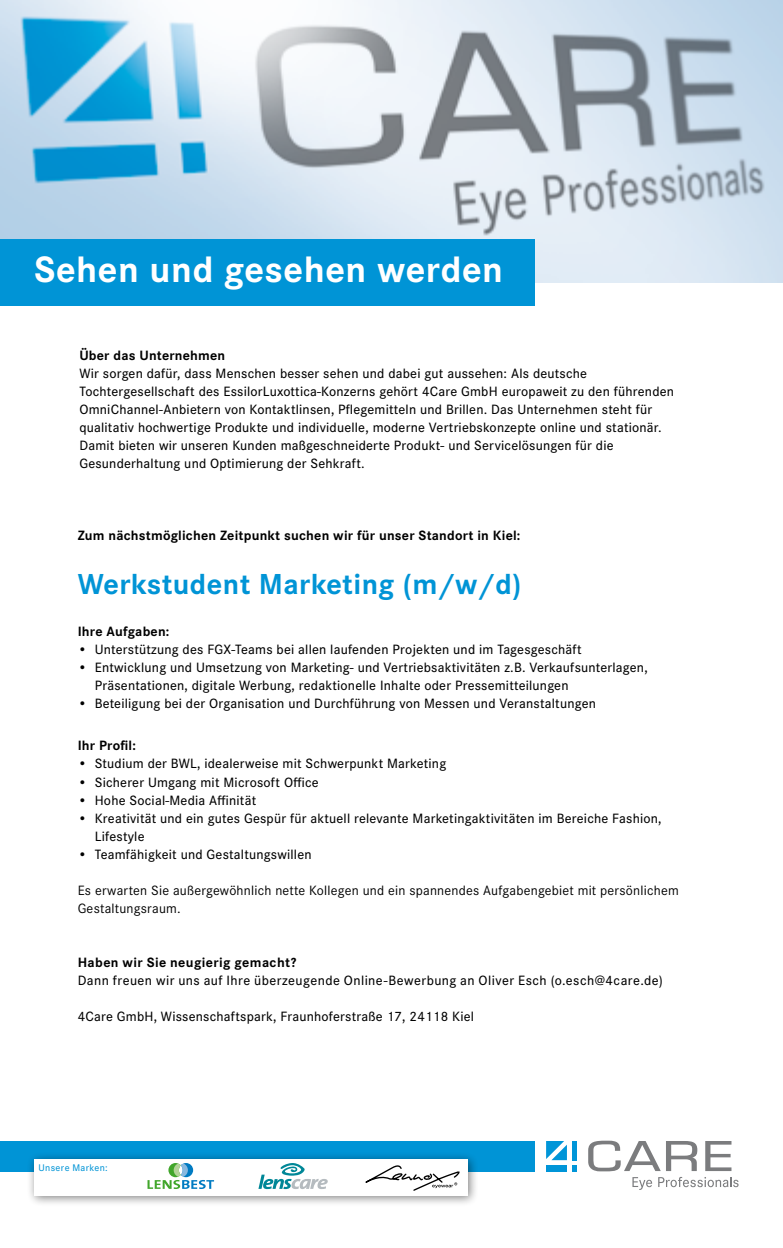
<style>
.page{position:relative;width:783px;height:1248px;background:#fff}
.page>*{position:absolute;margin:0;border:0;box-sizing:border-box;transform-origin:0 0}
.t1{font:700 38px "Corporate S";letter-spacing:.015em;color:#fff}
.t2{font:700 30px "Corporate S";letter-spacing:.015em;color:#0094d6}
.t3{font:500 14px/18px "Corporate S";letter-spacing:.015em;color:#000}
.t4{font:700 14px "Corporate S";letter-spacing:.015em;color:#000}
.t5{font:14px/18px "Corporate S";letter-spacing:.015em;color:#000}
.t6{font:500 10px "Corporate S";letter-spacing:.035em;color:#0094d6}
</style>
<div class="page">
<svg style="left:588px;top:1140px;width:150px;height:49px"></svg>
<svg style="left:546px;top:1141px;width:30px;height:29px"></svg>
<div style="left:0;top:1140px;width:534px;height:30px;background:#0094d6"></div>
<div style="left:27px;top:1152px;width:450px;height:54px;background:#000;opacity:.5"></div>
<div style="left:34px;top:1158px;width:433px;height:36px;background:#fff"></div>
<svg style="left:147px;top:1163px;width:67px;height:25px"></svg>
<svg style="left:365px;top:1165px;width:94px;height:25px"></svg>
<svg style="left:258px;top:1163px;width:69px;height:25px"></svg>
<img style="left:0;top:0;width:782px;height:282px">
<div style="left:0;top:240px;width:534px;height:66px;background:#0094d6"></div>
<h1 class="t1" style="left:34px;top:248px;width:470px">Sehen und gesehen werden</h1>
<p class="t4" style="left:79px;top:347px;width:147px">Über das Unternehmen</p>
<p class="t3" style="left:79px;top:365px;width:596px">Wir sorgen dafür, dass Menschen besser sehen und dabei gut aussehen: Als deutsche Tochtergesellschaft des EssilorLuxottica-Konzerns gehört 4Care GmbH europaweit zu den führenden OmniChannel-Anbietern von Kontaktlinsen, Pflegemitteln und Brillen. Das Unternehmen steht für qualitativ hochwertige Produkte und individuelle, moderne Vertriebskonzepte online und stationär.<br>Damit bieten wir unseren Kunden maßgeschneiderte Produkt- und Servicelösungen für die Gesunderhaltung und Optimierung der Sehkraft.</p>
<p class="t4" style="left:78px;top:527px;width:444px">Zum nächstmöglichen Zeitpunkt suchen wir für unser Standort in Kiel:</p>
<h2 class="t2" style="left:78px;top:567px;width:445px">Werkstudent Marketing (m/w/d)</h2>
<p class="t4" style="left:78px;top:623px;width:93px">Ihre Aufgaben:</p>
<p class="t3" style="left:78px;top:641px;width:505px">• Unterstützung des FGX-Teams bei allen laufenden Projekten und im Tagesgeschäft</p>
<p class="t3" style="left:95px;top:659px;width:554px;text-indent:-17px">• Entwicklung und Umsetzung von Marketing- und Vertriebsaktivitäten z.B. Verkaufsunterlagen,<br>Präsentationen, digitale Werbung, redaktionelle Inhalte oder Pressemitteilungen</p>
<p class="t3" style="left:78px;top:695px;width:519px">• Beteiligung bei der Organisation und Durchführung von Messen und Veranstaltungen</p>
<p class="t4" style="left:78px;top:737px;width:60px">Ihr Profil:</p>
<p class="t3" style="left:78px;top:755px;width:370px">• Studium der BWL, idealerweise mit Schwerpunkt Marketing</p>
<p class="t3" style="left:78px;top:773px;width:242px">• Sicherer Umgang mit Microsoft Office</p>
<p class="t3" style="left:78px;top:791px;width:180px">• Hohe Social-Media Affinität</p>
<p class="t3" style="left:95px;top:809px;width:568px;text-indent:-17px">• Kreativität und ein gutes Gespür für aktuell relevante Marketingaktivitäten im Bereiche Fashion,<br>Lifestyle</p>
<p class="t3" style="left:78px;top:845px;width:235px">• Teamfähigkeit und Gestaltungswillen</p>
<p class="t5" style="left:78px;top:880px;width:602px">Es erwarten Sie außergewöhnlich nette Kollegen und ein spannendes Aufgabengebiet mit persönlichem<br>Gestaltungsraum.</p>
<p class="t4" style="left:78px;top:953px;width:220px">Haben wir Sie neugierig gemacht?</p>
<p class="t3" style="left:78px;top:971px;width:586px">Dann freuen wir uns auf Ihre überzeugende Online-Bewerbung an Oliver Esch (o.esch@4care.de)</p>
<p class="t3" style="left:78px;top:1007px;width:398px">4Care GmbH, Wissenschaftspark, Fraunhoferstraße 17, 24118 Kiel</p>
<p class="t6" style="left:39px;top:1161px;width:71px">Unsere Marken:</p>
</div>
